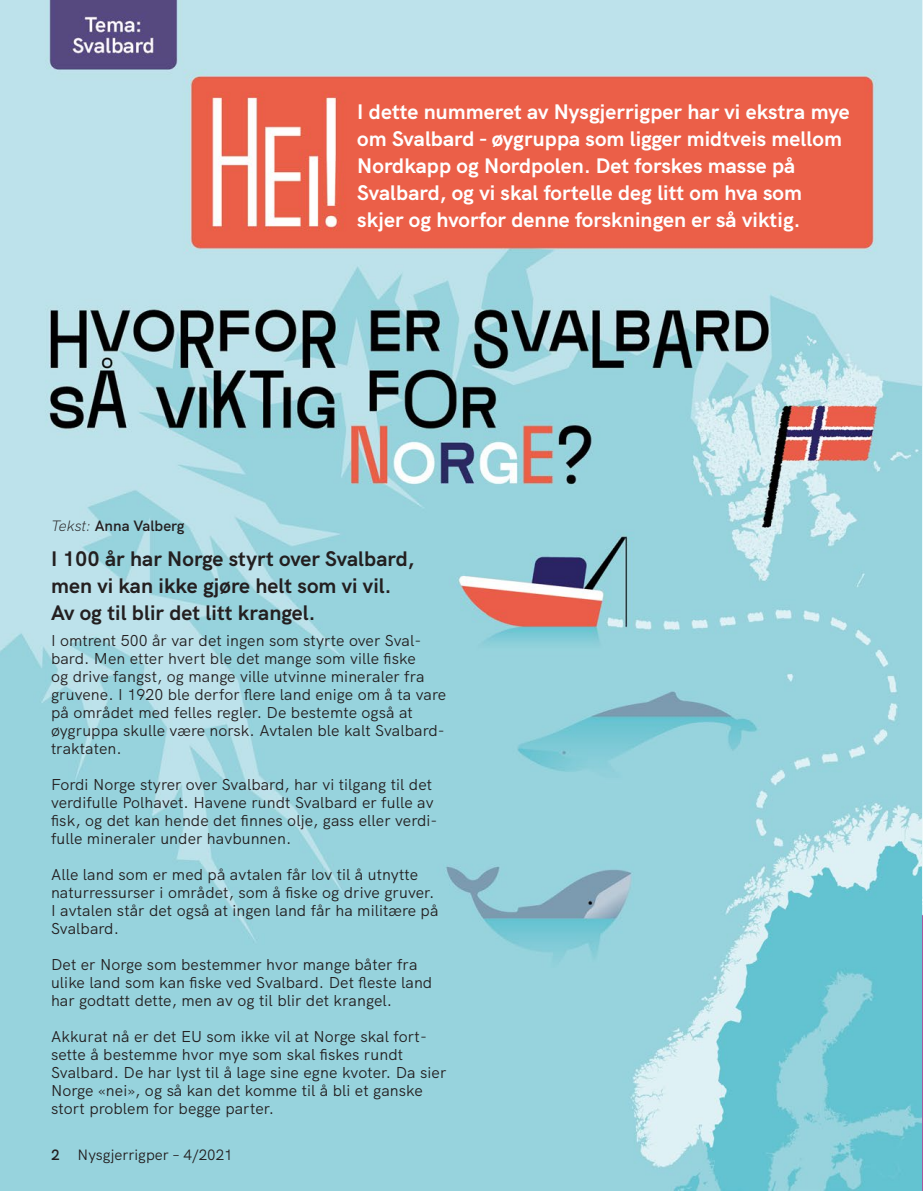
<style>
.page{position:relative;width:923px;height:1191px;background:#fff}
.page>*{position:absolute;margin:0;border:0;box-sizing:border-box;transform-origin:0 0}
.Mellomoverskrift_14{font:700 21px/27px "HK Grotesk";letter-spacing:.005em;color:#fff}
.Mellomoverskrift_14-2{font:700 21px/27px "HK Grotesk";letter-spacing:.005em;color:#231f20}
.Tekst_9_5_11{font:15.75px/18px "HK Grotesk";letter-spacing:.005em;color:#231f20}
.t1{font:15px "HK Grotesk";color:#231f20}
.t2{font:600 15px "HK Grotesk";color:#231f20}
.s1{font-weight:300;font-style:italic}
</style>
<div class="page">
<img style="left:0;top:0;width:922px;height:1191px">
<img style="left:922px;top:0;width:1px;height:1191px">
<p class="t2" style="left:51px;top:514px;width:135px"><span class="s1">Tekst:</span> Anna Valberg</p>
<p class="Mellomoverskrift_14" style="left:357px;top:96px;width:494px">I dette nummeret av Nysgjerrigper har vi ekstra mye om Svalbard - øygruppa som ligger midtveis mellom Nordkapp og Nordpolen. Det forskes masse på Svalbard, og vi skal fortelle deg litt om hva som skjer og hvorfor denne forskningen er så viktig.</p>
<p class="Mellomoverskrift_14-2" style="left:51px;top:543px;width:365px">I 100 år har Norge styrt over Svalbard, men vi kan ikke gjøre helt som vi vil.<br>Av og til blir det litt krangel.</p>
<p class="Tekst_9_5_11" style="left:51px;top:630px;width:397px">I omtrent 500 år var det ingen som styrte over Sval&shy;bard. Men etter hvert ble det mange som ville fiske<br>og drive fangst, og mange ville utvinne mineraler fra gruvene. I 1920 ble derfor flere land enige om å ta vare på området med felles regler. De bestemte også at øygruppa skulle være norsk. Avtalen ble kalt Svalbard&shy;traktaten.</p>
<p class="Tekst_9_5_11" style="left:51px;top:774px;width:388px">Fordi Norge styrer over Svalbard, har vi tilgang til det verdifulle Polhavet. Havene rundt Svalbard er fulle av fisk, og det kan hende det finnes olje, gass eller verdi&shy;fulle mineraler under havbunnen.</p>
<p class="Tekst_9_5_11" style="left:51px;top:864px;width:389px">Alle land som er med på avtalen får lov til å utnytte naturressurser i området, som å fiske og drive gruver.<br>I avtalen står det også at ingen land får ha militære på Svalbard.</p>
<p class="Tekst_9_5_11" style="left:51px;top:954px;width:383px">Det er Norge som bestemmer hvor mange båter fra ulike land som kan fiske ved Svalbard. Det fleste land har godtatt dette, men av og til blir det krangel.</p>
<p class="Tekst_9_5_11" style="left:51px;top:1026px;width:397px">Akkurat nå er det EU som ikke vil at Norge skal fort&shy;sette å bestemme hvor mye som skal fiskes rundt Svalbard. De har lyst til å lage sine egne kvoter. Da sier Norge «nei», og så kan det komme til å bli et ganske stort problem for begge parter.</p>
<p class="t2" style="left:51px;top:1143px;width:10px">2</p>
<p class="t1" style="left:78px;top:1143px;width:157px">Nysgjerrigper – 4/2021</p>
</div>
